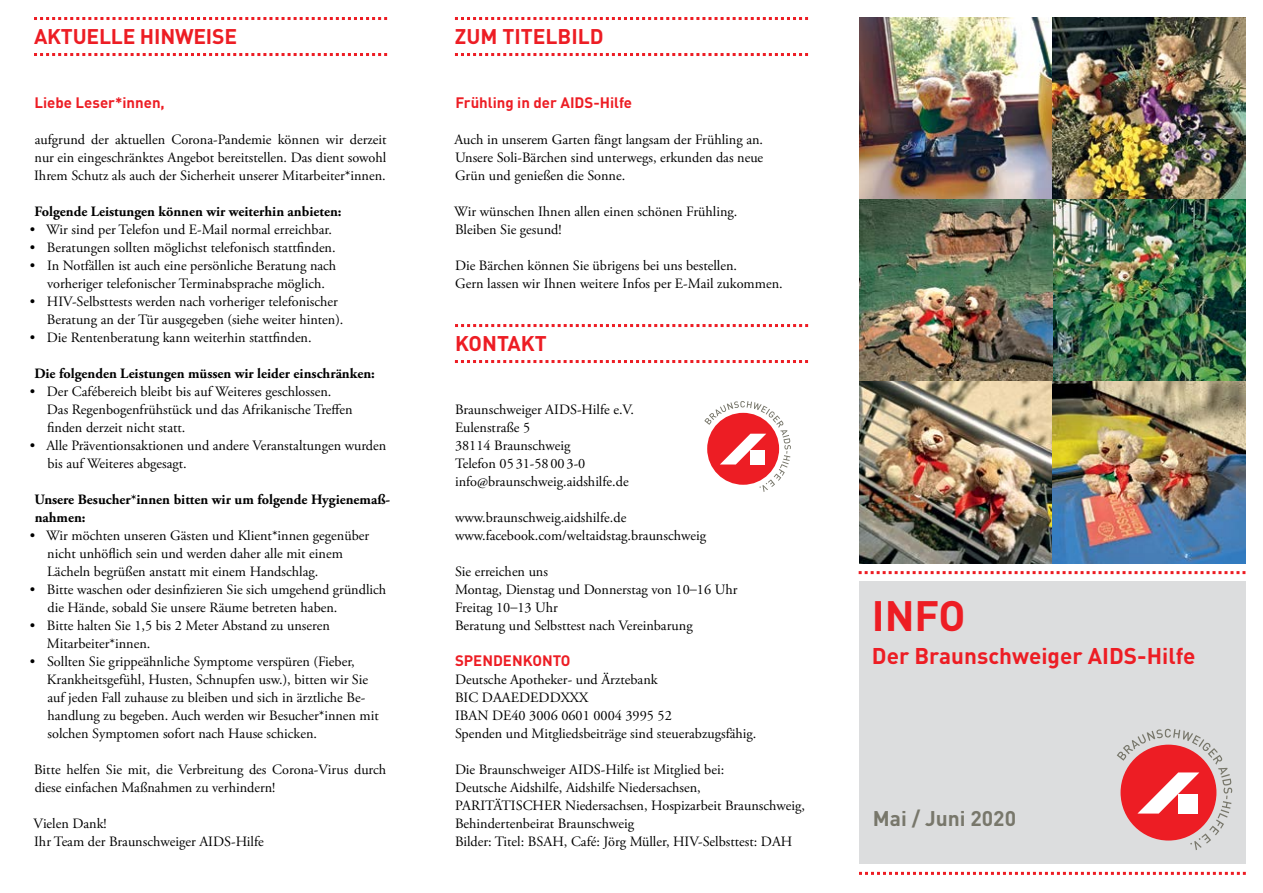
<style>
.page{position:relative;width:1263px;height:893px;background:#fff}
.page>*{position:absolute;margin:0;border:0;box-sizing:border-box;transform-origin:0 0}
.t1{font:700 42px "DINOT";color:#ed1d24}
.t2{font:700 22.5px "DINOT";color:#ed1d24}
.t3{font:700 21px "DINOT";letter-spacing:-.01em;color:#ed1d24}
.t4{font:700 21px "DINOT";color:#78776b}
.t5{font:700 15px "DINOT";color:#ed1d24}
.t6{font:14.25px/18px "Adobe Garamond Pro";color:#000}
.t7{font:700 14.25px/18px "Adobe Garamond Pro";color:#000}
</style>
<div class="page">
<div style="left:859px;top:582px;width:387px;height:282px;background:#dcddde"></div>
<svg style="left:1117px;top:729px;width:115px;height:121px"></svg>
<svg style="left:704px;top:401px;width:87px;height:91px"></svg>
<svg style="left:859px;top:571px;width:386px;height:3px"></svg>
<svg style="left:859px;top:872px;width:387px;height:3px"></svg>
<svg style="left:455px;top:360px;width:353px;height:3px"></svg>
<svg style="left:455px;top:324px;width:353px;height:3px"></svg>
<svg style="left:34px;top:53px;width:353px;height:3px"></svg>
<svg style="left:34px;top:17px;width:353px;height:3px"></svg>
<svg style="left:455px;top:53px;width:353px;height:3px"></svg>
<svg style="left:455px;top:17px;width:353px;height:3px"></svg>
<img style="left:859px;top:17px;width:387px;height:547px">
<h3 class="t3" style="left:34px;top:22px;width:205px">AKTUELLE HINWEISE</h3>
<h3 class="t3" style="left:455px;top:22px;width:150px">ZUM TITELBILD</h3>
<p class="t5" style="left:35px;top:93px;width:132px">Liebe Leser*innen,</p>
<p class="t6" style="left:34px;top:131px;width:354px;text-align:justify">aufgrund der aktuellen Corona-Pandemie können wir derzeit nur ein eingeschränktes Angebot bereitstellen. Das dient sowohl Ihrem Schutz als auch der Sicherheit unserer Mitarbeiter*innen.</p>
<p class="t7" style="left:34px;top:203px;width:309px">Folgende Leistungen können wir weiterhin anbieten:</p>
<p class="t6" style="left:30px;top:221px;width:304px">• Wir sind per Telefon und E-Mail normal erreichbar.</p>
<p class="t6" style="left:30px;top:239px;width:307px">• Beratungen sollten möglichst telefonisch stattfinden.</p>
<p class="t6" style="left:30px;top:257px;width:308px;text-align:center">• In Notfällen ist auch eine persönliche Beratung nach vorheriger telefonischer Terminabsprache möglich.</p>
<p class="t6" style="left:47px;top:293px;width:298px;text-indent:-17px">• HIV-Selbsttests werden nach vorheriger telefonischer<br>Beratung an der Tür ausgegeben (siehe weiter hinten).</p>
<p class="t6" style="left:30px;top:329px;width:283px">• Die Rentenberatung kann weiterhin stattfinden.</p>
<p class="t7" style="left:34px;top:365px;width:342px">Die folgenden Leistungen müssen wir leider einschränken:</p>
<p class="t6" style="left:47px;top:383px;width:307px;text-indent:-17px">• Der Cafébereich bleibt bis auf Weiteres geschlossen.<br>Das Regenbogenfrühstück und das Afrikanische Treffen finden derzeit nicht statt.</p>
<p class="t6" style="left:48px;top:437px;width:340px;text-indent:-18px">• Alle Präventionsaktionen und andere Veranstaltungen wurden bis auf Weiteres abgesagt.</p>
<p class="t7" style="left:34px;top:491px;width:357px">Unsere Besucher*innen bitten wir um folgende Hygienemaß&shy;nahmen:</p>
<p class="t6" style="left:47px;top:527px;width:324px;text-indent:-17px">• Wir möchten unseren Gästen und Klient*innen gegenüber nicht unhöflich sein und werden daher alle mit einem<br>Lächeln begrüßen anstatt mit einem Handschlag.</p>
<p class="t6" style="left:47px;top:581px;width:340px;text-indent:-18px">• Bitte waschen oder desinfizieren Sie sich umgehend gründlich die Hände, sobald Sie unsere Räume betreten haben.</p>
<p class="t6" style="left:47px;top:617px;width:284px;text-indent:-17px">• Bitte halten Sie 1,5 bis 2 Meter Abstand zu unseren<br>Mitarbeiter*innen.</p>
<p class="t6" style="left:47px;top:653px;width:333px;text-indent:-17px">• Sollten Sie grippeähnliche Symptome verspüren (Fieber, Krankheitsgefühl, Husten, Schnupfen usw.), bitten wir Sie auf jeden Fall zuhause zu bleiben und sich in ärztliche Be&shy;handlung zu begeben. Auch werden wir Besucher*innen mit solchen Symptomen sofort nach Hause schicken.</p>
<p class="t6" style="left:34px;top:761px;width:354px">Bitte helfen Sie mit, die Verbreitung des Corona-Virus durch diese einfachen Maßnahmen zu verhindern!</p>
<p class="t6" style="left:34px;top:815px;width:232px">Vielen Dank!<br>Ihr Team der Braunschweiger AIDS-Hilfe</p>
<p class="t5" style="left:455px;top:93px;width:178px">Frühling in der AIDS-Hilfe</p>
<p class="t6" style="left:454px;top:131px;width:310px;text-align:justify">Auch in unserem Garten fängt langsam der Frühling an.<br>Unsere Soli-Bärchen sind unterwegs, erkunden das neue Grün und genießen die Sonne.</p>
<p class="t6" style="left:454px;top:203px;width:285px">Wir wünschen Ihnen allen einen schönen Frühling.<br>Bleiben Sie gesund!</p>
<p class="t6" style="left:455px;top:257px;width:329px">Die Bärchen können Sie übrigens bei uns bestellen.<br>Gern lassen wir Ihnen weitere Infos per E-Mail zukommen.</p>
<h3 class="t3" style="left:455px;top:329px;width:93px">KONTAKT</h3>
<p class="t6" style="left:455px;top:401px;width:181px">Braunschweiger AIDS-Hilfe e.V.<br>Eulenstraße 5<br>38114 Braunschweig<br>Telefon 05 31-58003-0 info@braunschweig.aidshilfe.de</p>
<p class="t6" style="left:455px;top:509px;width:253px">www.braunschweig.aidshilfe.de www.facebook.com/weltaidstag.braunschweig</p>
<p class="t6" style="left:455px;top:563px;width:284px">Sie erreichen uns<br>Montag, Dienstag und Donnerstag von 10–16 Uhr<br>Freitag 10–13 Uhr<br>Beratung und Selbsttest nach Vereinbarung</p>
<p class="t5" style="left:455px;top:651px;width:117px">SPENDENKONTO</p>
<p class="t6" style="left:455px;top:671px;width:303px">Deutsche Apotheker- und Ärztebank<br>BIC DAAEDEDDXXX<br>IBAN DE40 3006 0601 0004 3995 52<br>Spenden und Mitgliedsbeiträge sind steuerabzugsfähig.</p>
<p class="t6" style="left:455px;top:761px;width:351px">Die Braunschweiger AIDS-Hilfe ist Mitglied bei:<br>Deutsche Aidshilfe, Aidshilfe Niedersachsen, PARITÄTISCHER Niedersachsen, Hospizarbeit Braunschweig, Behindertenbeirat Braunschweig<br>Bilder: Titel: BSAH, Café: Jörg Müller, HIV-Selbsttest: DAH</p>
<h1 class="t1" style="left:872px;top:588px;width:95px">INFO</h1>
<h2 class="t2" style="left:872px;top:641px;width:325px">Der Braunschweiger AIDS-Hilfe</h2>
<h3 class="t4" style="left:873px;top:805px;width:145px">Mai / Juni 2020</h3>
</div>
